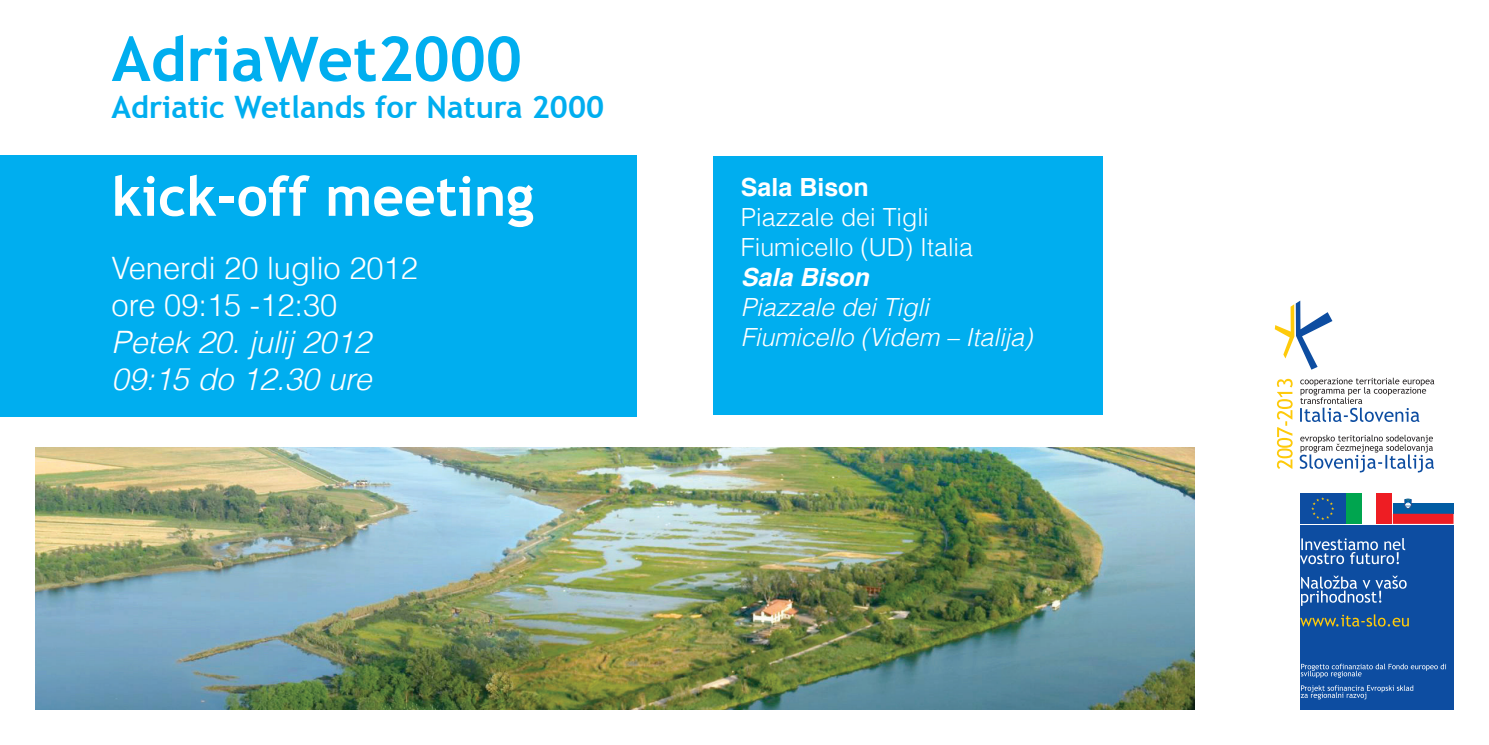
<style>
.page{position:relative;width:1489px;height:745px;background:#fff}
.page>*{position:absolute;margin:0;border:0;box-sizing:border-box;transform-origin:0 0}
.t1{font:700 61.75px "Trebuchet MS";color:#00aeef}
.t2{font:700 55px "Trebuchet MS";color:#fff}
.t3{font:300 30.75px/37px "Helvetica";color:#fff}
.t4{font:italic 300 30.75px/37px "Helvetica";color:#fff}
.t5{font:700 30.75px "Trebuchet MS";color:#00aeef}
.t6{font:italic 300 25px/30px "Helvetica";color:#fff}
.t7{font:300 25px/30px "Helvetica";color:#fff}
.t8{font:700 25px "Helvetica";color:#fff}
.t9{font:italic 700 25px "Helvetica";color:#fff}
</style>
<div class="page">
<img style="left:35px;top:447px;width:1159px;height:262px">
<div style="left:0;top:156px;width:636px;height:261px;background:#00aeef"></div>
<div style="left:712px;top:156px;width:390px;height:259px;background:#00aeef"></div>
<svg style="left:1300px;top:493px;width:153px;height:31px"></svg>
<div style="left:1346px;top:493px;width:15px;height:30px;background:#00a54f"></div>
<div style="left:1376px;top:493px;width:15px;height:30px;background:#ee1d23"></div>
<div style="left:1392px;top:493px;width:61px;height:10px;background:#fff"></div>
<svg style="left:1392px;top:498px;width:61px;height:25px"></svg>
<div style="left:1299px;top:493px;width:46px;height:30px;background:#0d4da1"></div>
<svg style="left:1311px;top:497px;width:23px;height:22px"></svg>
<div style="left:1299px;top:524px;width:154px;height:185px;background:#0d4da1"></div>
<svg style="left:1299px;top:614px;width:109px;height:12px"></svg>
<svg style="left:1299px;top:377px;width:134px;height:95px"></svg>
<svg style="left:1276px;top:378px;width:16px;height:90px"></svg>
<svg style="left:1274px;top:300px;width:58px;height:69px"></svg>
<svg style="left:1301px;top:575px;width:105px;height:30px"></svg>
<svg style="left:1299px;top:537px;width:105px;height:26px"></svg>
<svg style="left:1300px;top:663px;width:145px;height:14px"></svg>
<svg style="left:1300px;top:685px;width:113px;height:14px"></svg>
<h1 class="t1" style="left:112px;top:20px;width:412px">AdriaWet2000</h1>
<p class="t5" style="left:112px;top:88px;width:494px">Adriatic Wetlands for Natura 2000</p>
<h2 class="t2" style="left:112px;top:162px;width:424px">kick-off meeting</h2>
<p class="t3" style="left:112px;top:248px;width:308px">Venerdi 20 luglio 2012 ore 09:15 -12:30</p>
<p class="t4" style="left:112px;top:323px;width:261px">Petek 20. julij 2012<br>09:15 do 12.30 ure</p>
<p class="t8" style="left:741px;top:167px;width:129px">Sala Bison</p>
<p class="t7" style="left:741px;top:201px;width:233px">Piazzale dei Tigli<br>Fiumicello (UD) Italia</p>
<p class="t9" style="left:741px;top:257px;width:129px">Sala Bison</p>
<p class="t6" style="left:741px;top:292px;width:293px">Piazzale dei Tigli<br>Fiumicello (Videm – Italija)</p>
</div>
